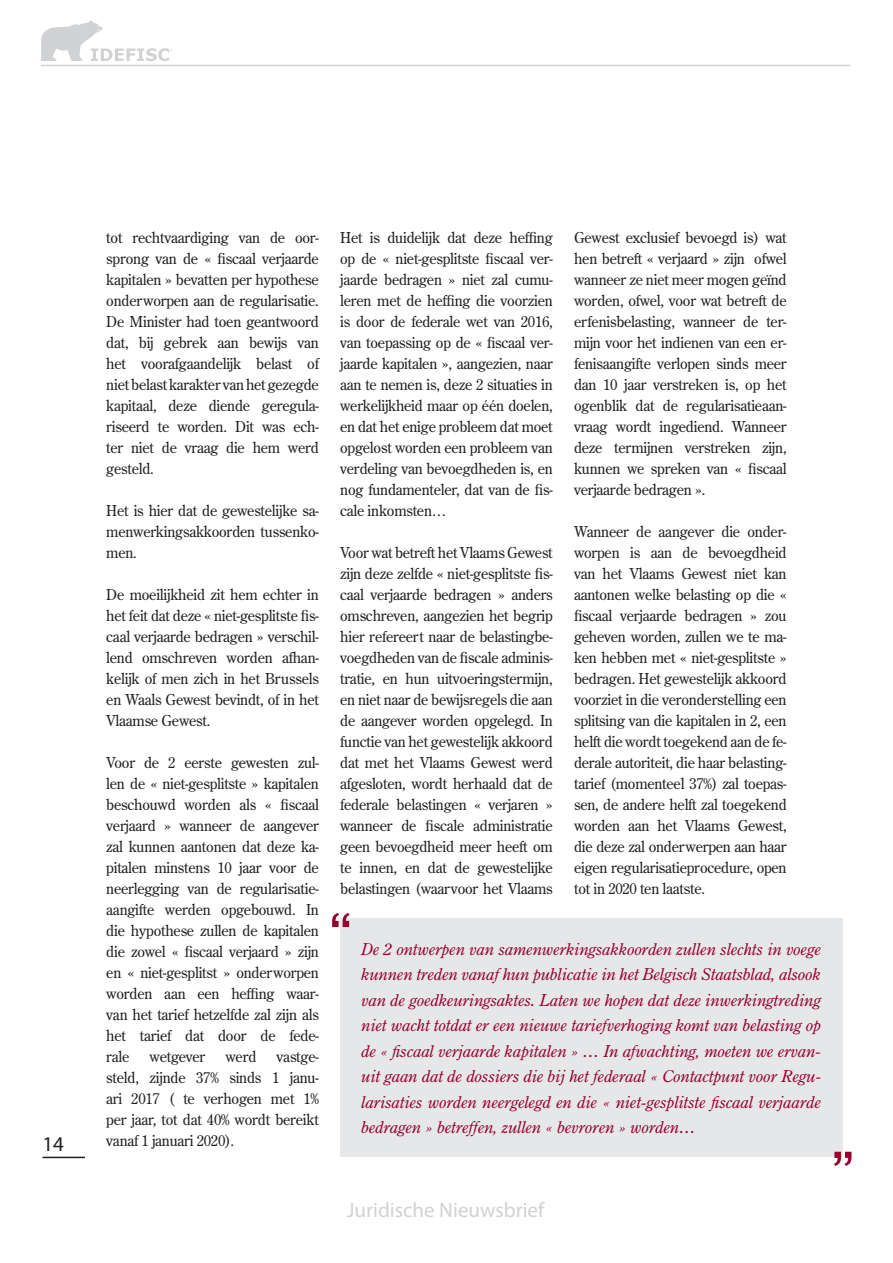
<style>
.page{position:relative;width:893px;height:1263px;background:#fff}
.page>*{position:absolute;margin:0;border:0;box-sizing:border-box;transform-origin:0 0}
.t1{font:21px "Myriad Pro";color:#d1d2d4}
.t2{font:21px "Myriad Pro";color:#231f20}
.t3{font:italic 16.5px/25.5px "Century Oldstyle BT";color:#98012d;text-align:justify}
.t4{font:15px/21px "Century Old Style";letter-spacing:-.015em;color:#231f20;text-align:justify}
</style>
<div class="page">
<hr style="left:43px;top:1157px;width:42px;height:1px;background:#231f20">
<hr style="left:41px;top:65px;width:809px;height:1px;background:#d1d2d4">
<svg style="left:41px;top:21px;width:131px;height:40px"></svg>
<div style="left:341px;top:918px;width:502px;height:239px;background:#e6e7e9"></div>
<svg style="left:332px;top:913px;width:18px;height:14px"></svg>
<svg style="left:834px;top:1152px;width:17px;height:14px"></svg>
<h1 class="t2" style="left:43px;top:1133px;width:23px">14</h1>
<p class="t4" style="left:106px;top:227px;width:214px">tot rechtvaardiging van de oor&shy;sprong van de « fiscaal verjaarde kapitalen » bevatten per hypothese onderworpen aan de regularisatie.<br>De Minister had toen geantwoord dat, bij gebrek aan bewijs van het voorafgaandelijk belast of niet belast karakter van het gezegde kapitaal, deze diende geregula&shy;riseerd te worden. Dit was ech&shy;ter niet de vraag die hem werd gesteld.</p>
<p class="t4" style="left:106px;top:500px;width:214px">Het is hier dat de gewestelijke sa&shy;menwerkingsakkoorden tussenko&shy;men.</p>
<p class="t4" style="left:106px;top:584px;width:214px">De moeilijkheid zit hem echter in het feit dat deze « niet-gesplitste fis&shy;caal verjaarde bedragen » verschil&shy;lend omschreven worden afhan&shy;kelijk of men zich in het Brussels en Waals Gewest bevindt, of in het Vlaamse Gewest.</p>
<p class="t4" style="left:106px;top:752px;width:214px">Voor de 2 eerste gewesten zul&shy;len de « niet-gesplitste » kapitalen beschouwd worden als « fiscaal verjaard » wanneer de aangever zal kunnen aantonen dat deze ka&shy;pitalen minstens 10 jaar voor de neerlegging van de regularisatie&shy;aangifte werden opgebouwd. In die hypothese zullen de kapitalen die zowel « fiscaal verjaard » zijn en « niet-gesplitst » onderworpen worden aan een heffing waar&shy;van het tarief hetzelfde zal zijn als het tarief dat door de fede&shy;rale</p>
<p class="t4" style="left:150px;top:1046px;width:57px">wetgever</p>
<p class="t4" style="left:225px;top:1046px;width:32px">werd</p>
<p class="t4" style="left:106px;top:1046px;width:214px;text-indent:170px">vastge&shy;steld, zijnde 37% sinds 1 janu&shy;ari 2017 ( te verhogen met 1% per jaar, tot dat 40% wordt bereikt vanaf 1 januari 2020).</p>
<p class="t4" style="left:340px;top:227px;width:214px">Het is duidelijk dat deze heffing op de « niet-gesplitste fiscaal ver&shy;jaarde bedragen » niet zal cumu&shy;leren met de heffing die voorzien is door de federale wet van 2016, van toepassing op de « fiscaal ver&shy;jaarde kapitalen », aangezien, naar aan te nemen is, deze 2 situaties in werkelijkheid maar op één doelen, en dat het enige probleem dat moet opgelost worden een probleem van verdeling van bevoegdheden is, en nog fundamenteler, dat van de fis&shy;cale inkomsten…</p>
<p class="t4" style="left:340px;top:542px;width:214px">Voor wat betreft het Vlaams Gewest zijn deze zelfde « niet-gesplitste fis&shy;caal verjaarde bedragen » anders omschreven, aangezien het begrip hier refereert naar de belastingbe&shy;voegdheden van de fiscale adminis&shy;tratie, en hun uitvoeringstermijn, en niet naar de bewijsregels die aan de aangever worden opgelegd. In functie van het gewestelijk akkoord dat met het Vlaams Gewest werd afgesloten, wordt herhaald dat de federale belastingen « verjaren » wanneer de fiscale administratie geen bevoegdheid meer heeft om te innen, en dat de gewestelijke belastingen (waarvoor het Vlaams</p>
<p class="t4" style="left:574px;top:227px;width:214px">Gewest exclusief bevoegd is) wat hen betreft « verjaard » zijn ofwel wanneer ze niet meer mogen geïnd worden, ofwel, voor wat betreft de erfenisbelasting, wanneer de ter&shy;mijn voor het indienen van een er&shy;fenisaangifte verlopen sinds meer dan 10 jaar verstreken is, op het ogenblik dat de regularisatieaan&shy;vraag wordt ingediend. Wanneer deze termijnen verstreken zijn, kunnen we spreken van « fiscaal verjaarde bedragen ».</p>
<p class="t4" style="left:574px;top:521px;width:214px">Wanneer de aangever die onder&shy;worpen is aan de bevoegdheid van het Vlaams Gewest niet kan aantonen welke belasting op die « fiscaal verjaarde bedragen » zou geheven worden, zullen we te ma&shy;ken hebben met « niet-gesplitste » bedragen. Het gewestelijk akkoord voorziet in die veronderstelling een splitsing van die kapitalen in 2, een helft die wordt toegekend aan de fe&shy;derale autoriteit, die haar belasting&shy;tarief (momenteel 37%) zal toepas&shy;sen, de andere helft zal toegekend worden aan het Vlaams Gewest, die deze zal onderwerpen aan haar eigen regularisatieprocedure, open tot in 2020 ten laatste.</p>
<p class="t3" style="left:362px;top:936px;width:461px">De 2 ontwerpen van samenwerkingsakkoorden zullen slechts in voege kunnen treden vanaf hun publicatie in het Belgisch Staatsblad, alsook van de goedkeuringsaktes. Laten we hopen dat deze inwerkingtreding niet wacht totdat er een nieuwe tariefverhoging komt van belasting op de « fiscaal verjaarde kapitalen » … In afwachting, moeten we ervan&shy;uit gaan dat de dossiers die bij het federaal « Contactpunt voor Regu&shy;larisaties worden neergelegd en die « niet-gesplitste fiscaal verjaarde bedragen » betreffen, zullen « bevroren » worden…</p>
<h1 class="t1" style="left:347px;top:1198px;width:199px">Juridische Nieuwsbrief</h1>
</div>
